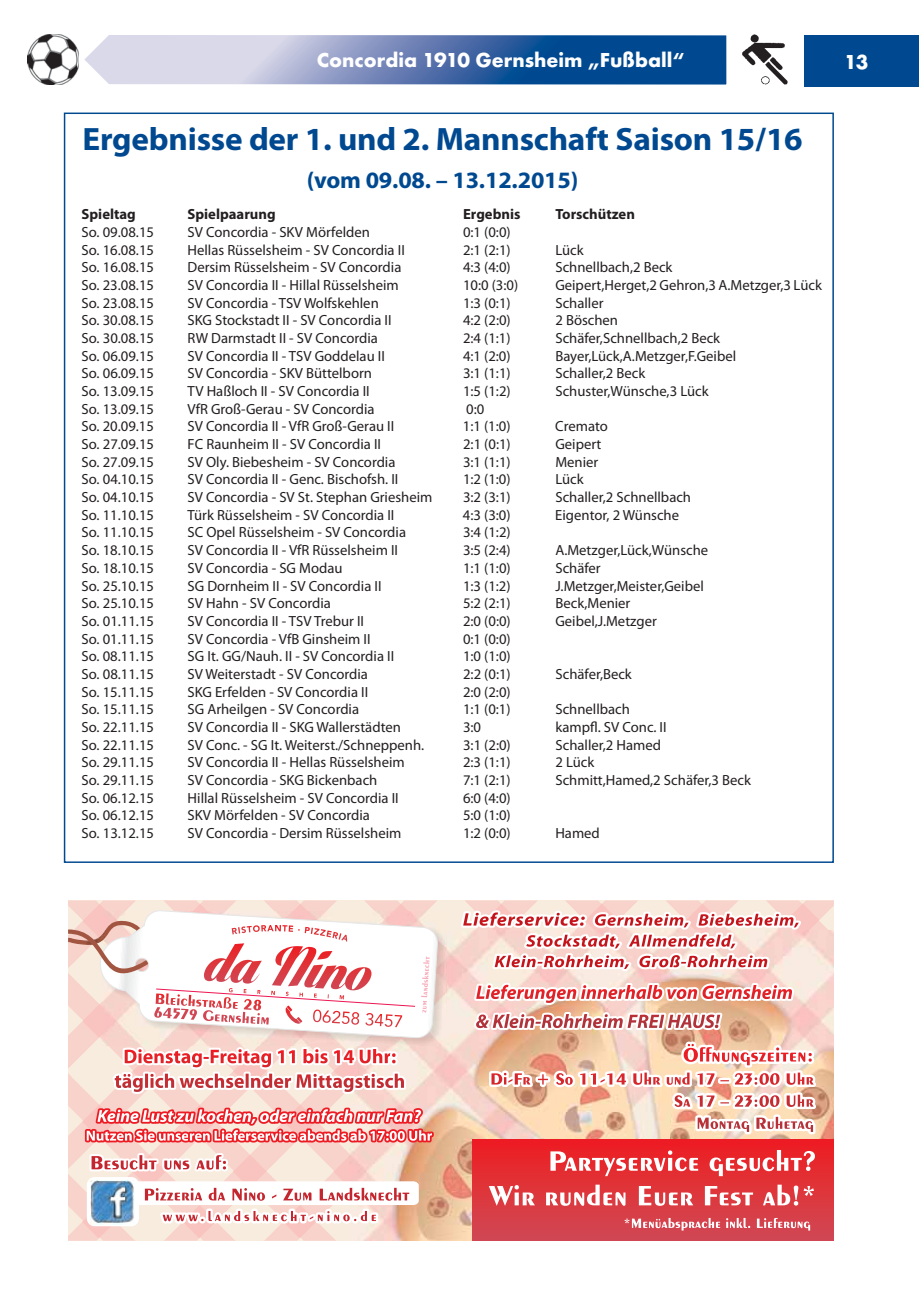
<style>
.page{position:relative;width:919px;height:1289px;background:#fff}
.page>*{position:absolute;margin:0;border:0;box-sizing:border-box;transform-origin:0 0}
.t1{font:700 32.4px "Myriad Pro";letter-spacing:-.005em;color:#004990}
.t2{font:700 23.55px "Myriad Pro";letter-spacing:-.005em;color:#004990}
.t3{font:700 21px "Futura T";color:#fff}
.t4{font:14.7px "Myriad Pro";color:#231f20}
.t5{font:700 14.7px "Myriad Pro";color:#231f20}
</style>
<div class="page">
<img style="left:28px;top:34px;width:51px;height:51px">
<svg style="left:84px;top:35px;width:642px;height:50px;background:#6e8ebb"></svg>
<img style="left:742px;top:34px;width:46px;height:51px">
<div style="left:804px;top:36px;width:114px;height:51px;background:#004990"></div>
<img style="left:439px;top:930px;width:394px;height:310px">
<div style="left:473px;top:1139px;width:360px;height:101px;background:linear-gradient(to bottom,#ee1d21,#d04a55)"></div>
<svg style="left:488px;top:1149px;width:326px;height:56px"></svg>
<svg style="left:624px;top:1217px;width:186px;height:13px;background:#df737b"></svg>
<img style="left:439px;top:911px;width:7px;height:134px">
<svg style="left:68px;top:900px;width:371px;height:341px"></svg>
<svg style="left:457px;top:907px;width:365px;height:235px;background:#efc0b2"></svg>
<h3 class="t3" style="left:317px;top:52px;width:369px">Concordia 1910 Gernsheim „Fußball“</h3>
<h3 class="t3" style="left:844px;top:54px;width:26px">13</h3>
<h1 class="t1" style="left:83px;top:127px;width:721px">Ergebnisse der 1. und 2. Mannschaft Saison 15/16</h1>
<h2 class="t2" style="left:307px;top:171px;width:273px">(vom 09.08. – 13.12.2015)</h2>
<p class="t5" style="left:82px;top:209px;width:56px">Spieltag</p>
<p class="t5" style="left:187px;top:209px;width:90px">Spielpaarung</p>
<p class="t5" style="left:463px;top:209px;width:59px">Ergebnis</p>
<p class="t5" style="left:555px;top:209px;width:81px">Torschützen</p>
<p class="t4" style="left:82px;top:226px;width:74px">So. 09.08.15</p>
<p class="t4" style="left:187px;top:226px;width:184px">SV Concordia - SKV Mörfelden</p>
<p class="t4" style="left:463px;top:226px;width:49px">0:1 (0:0)</p>
<p class="t4" style="left:82px;top:244px;width:74px">So. 16.08.15</p>
<p class="t4" style="left:187px;top:244px;width:219px">Hellas Rüsselsheim - SV Concordia II</p>
<p class="t4" style="left:463px;top:244px;width:49px">2:1 (2:1)</p>
<p class="t4" style="left:555px;top:244px;width:30px">Lück</p>
<p class="t4" style="left:82px;top:262px;width:74px">So. 16.08.15</p>
<p class="t4" style="left:187px;top:262px;width:215px">Dersim Rüsselsheim - SV Concordia</p>
<p class="t4" style="left:463px;top:262px;width:49px">4:3 (4:0)</p>
<p class="t4" style="left:555px;top:262px;width:119px">Schnellbach,2 Beck</p>
<p class="t4" style="left:82px;top:279px;width:74px">So. 23.08.15</p>
<p class="t4" style="left:187px;top:279px;width:213px">SV Concordia II - Hillal Rüsselsheim</p>
<p class="t4" style="left:463px;top:279px;width:57px">10:0 (3:0)</p>
<p class="t4" style="left:555px;top:279px;width:268px">Geipert,Herget,2 Gehron,3 A.Metzger,3 Lück</p>
<p class="t4" style="left:82px;top:297px;width:74px">So. 23.08.15</p>
<p class="t4" style="left:187px;top:297px;width:193px">SV Concordia - TSV Wolfskehlen</p>
<p class="t4" style="left:463px;top:297px;width:49px">1:3 (0:1)</p>
<p class="t4" style="left:555px;top:297px;width:50px">Schaller</p>
<p class="t4" style="left:82px;top:315px;width:74px">So. 30.08.15</p>
<p class="t4" style="left:187px;top:315px;width:205px">SKG Stockstadt II - SV Concordia II</p>
<p class="t4" style="left:463px;top:315px;width:49px">4:2 (2:0)</p>
<p class="t4" style="left:555px;top:315px;width:64px">2 Böschen</p>
<p class="t4" style="left:82px;top:332px;width:74px">So. 30.08.15</p>
<p class="t4" style="left:187px;top:332px;width:192px">RW Darmstadt II - SV Concordia</p>
<p class="t4" style="left:463px;top:332px;width:49px">2:4 (1:1)</p>
<p class="t4" style="left:555px;top:332px;width:166px">Schäfer,Schnellbach,2 Beck</p>
<p class="t4" style="left:82px;top:350px;width:74px">So. 06.09.15</p>
<p class="t4" style="left:187px;top:350px;width:199px">SV Concordia II - TSV Goddelau II</p>
<p class="t4" style="left:463px;top:350px;width:49px">4:1 (2:0)</p>
<p class="t4" style="left:555px;top:350px;width:182px">Bayer,Lück,A.Metzger,F.Geibel</p>
<p class="t4" style="left:82px;top:368px;width:74px">So. 06.09.15</p>
<p class="t4" style="left:187px;top:368px;width:186px">SV Concordia - SKV Büttelborn</p>
<p class="t4" style="left:463px;top:368px;width:49px">3:1 (1:1)</p>
<p class="t4" style="left:555px;top:368px;width:91px">Schaller,2 Beck</p>
<p class="t4" style="left:82px;top:385px;width:74px">So. 13.09.15</p>
<p class="t4" style="left:187px;top:385px;width:184px">TV Haßloch II - SV Concordia II</p>
<p class="t4" style="left:463px;top:385px;width:49px">1:5 (1:2)</p>
<p class="t4" style="left:555px;top:385px;width:155px">Schuster,Wünsche,3 Lück</p>
<p class="t4" style="left:82px;top:403px;width:74px">So. 13.09.15</p>
<p class="t4" style="left:187px;top:403px;width:188px">VfR Groß-Gerau - SV Concordia</p>
<p class="t4" style="left:466px;top:403px;width:20px">0:0</p>
<p class="t4" style="left:82px;top:421px;width:74px">So. 20.09.15</p>
<p class="t4" style="left:187px;top:421px;width:208px">SV Concordia II - VfR Groß-Gerau II</p>
<p class="t4" style="left:463px;top:421px;width:49px">1:1 (1:0)</p>
<p class="t4" style="left:555px;top:421px;width:54px">Cremato</p>
<p class="t4" style="left:82px;top:438px;width:74px">So. 27.09.15</p>
<p class="t4" style="left:187px;top:438px;width:195px">FC Raunheim II - SV Concordia II</p>
<p class="t4" style="left:463px;top:438px;width:49px">2:1 (0:1)</p>
<p class="t4" style="left:555px;top:438px;width:47px">Geipert</p>
<p class="t4" style="left:82px;top:456px;width:74px">So. 27.09.15</p>
<p class="t4" style="left:187px;top:456px;width:209px">SV Oly. Biebesheim - SV Concordia</p>
<p class="t4" style="left:463px;top:456px;width:49px">3:1 (1:1)</p>
<p class="t4" style="left:555px;top:456px;width:44px">Menier</p>
<p class="t4" style="left:82px;top:474px;width:74px">So. 04.10.15</p>
<p class="t4" style="left:187px;top:474px;width:212px">SV Concordia II - Genc. Bischofsh. II</p>
<p class="t4" style="left:463px;top:474px;width:49px">1:2 (1:0)</p>
<p class="t4" style="left:555px;top:474px;width:30px">Lück</p>
<p class="t4" style="left:82px;top:491px;width:74px">So. 04.10.15</p>
<p class="t4" style="left:187px;top:491px;width:246px">SV Concordia - SV St. Stephan Griesheim</p>
<p class="t4" style="left:463px;top:491px;width:49px">3:2 (3:1)</p>
<p class="t4" style="left:555px;top:491px;width:137px">Schaller,2 Schnellbach</p>
<p class="t4" style="left:82px;top:509px;width:74px">So. 11.10.15</p>
<p class="t4" style="left:187px;top:509px;width:208px">Türk Rüsselsheim - SV Concordia II</p>
<p class="t4" style="left:463px;top:509px;width:49px">4:3 (3:0)</p>
<p class="t4" style="left:555px;top:509px;width:125px">Eigentor, 2 Wünsche</p>
<p class="t4" style="left:82px;top:527px;width:74px">So. 11.10.15</p>
<p class="t4" style="left:187px;top:527px;width:220px">SC Opel Rüsselsheim - SV Concordia</p>
<p class="t4" style="left:463px;top:527px;width:49px">3:4 (1:2)</p>
<p class="t4" style="left:82px;top:544px;width:74px">So. 18.10.15</p>
<p class="t4" style="left:187px;top:544px;width:212px">SV Concordia II - VfR Rüsselsheim II</p>
<p class="t4" style="left:463px;top:544px;width:49px">3:5 (2:4)</p>
<p class="t4" style="left:555px;top:544px;width:154px">A.Metzger,Lück,Wünsche</p>
<p class="t4" style="left:82px;top:562px;width:74px">So. 18.10.15</p>
<p class="t4" style="left:187px;top:562px;width:156px">SV Concordia - SG Modau</p>
<p class="t4" style="left:463px;top:562px;width:49px">1:1 (1:0)</p>
<p class="t4" style="left:555px;top:562px;width:47px">Schäfer</p>
<p class="t4" style="left:82px;top:580px;width:74px">So. 25.10.15</p>
<p class="t4" style="left:187px;top:580px;width:195px">SG Dornheim II - SV Concordia II</p>
<p class="t4" style="left:463px;top:580px;width:49px">1:3 (1:2)</p>
<p class="t4" style="left:555px;top:580px;width:150px">J.Metzger,Meister,Geibel</p>
<p class="t4" style="left:82px;top:597px;width:74px">So. 25.10.15</p>
<p class="t4" style="left:187px;top:597px;width:145px">SV Hahn - SV Concordia</p>
<p class="t4" style="left:463px;top:597px;width:49px">5:2 (2:1)</p>
<p class="t4" style="left:555px;top:597px;width:76px">Beck,Menier</p>
<p class="t4" style="left:82px;top:615px;width:74px">So. 01.11.15</p>
<p class="t4" style="left:187px;top:615px;width:178px">SV Concordia II - TSV Trebur II</p>
<p class="t4" style="left:463px;top:615px;width:49px">2:0 (0:0)</p>
<p class="t4" style="left:555px;top:615px;width:103px">Geibel,J.Metzger</p>
<p class="t4" style="left:82px;top:633px;width:74px">So. 01.11.15</p>
<p class="t4" style="left:187px;top:633px;width:184px">SV Concordia - VfB Ginsheim II</p>
<p class="t4" style="left:463px;top:633px;width:49px">0:1 (0:0)</p>
<p class="t4" style="left:82px;top:650px;width:74px">So. 08.11.15</p>
<p class="t4" style="left:187px;top:650px;width:208px">SG It. GG/Nauh. II - SV Concordia II</p>
<p class="t4" style="left:463px;top:650px;width:49px">1:0 (1:0)</p>
<p class="t4" style="left:82px;top:668px;width:74px">So. 08.11.15</p>
<p class="t4" style="left:187px;top:668px;width:182px">SV Weiterstadt - SV Concordia</p>
<p class="t4" style="left:463px;top:668px;width:49px">2:2 (0:1)</p>
<p class="t4" style="left:555px;top:668px;width:78px">Schäfer,Beck</p>
<p class="t4" style="left:82px;top:686px;width:74px">So. 15.11.15</p>
<p class="t4" style="left:187px;top:686px;width:182px">SKG Erfelden - SV Concordia II</p>
<p class="t4" style="left:463px;top:686px;width:49px">2:0 (2:0)</p>
<p class="t4" style="left:82px;top:703px;width:74px">So. 15.11.15</p>
<p class="t4" style="left:187px;top:703px;width:173px">SG Arheilgen - SV Concordia</p>
<p class="t4" style="left:463px;top:703px;width:49px">1:1 (0:1)</p>
<p class="t4" style="left:555px;top:703px;width:76px">Schnellbach</p>
<p class="t4" style="left:82px;top:721px;width:74px">So. 22.11.15</p>
<p class="t4" style="left:187px;top:721px;width:215px">SV Concordia II - SKG Wallerstädten</p>
<p class="t4" style="left:463px;top:721px;width:20px">3:0</p>
<p class="t4" style="left:555px;top:721px;width:113px">kampfl. SV Conc. II</p>
<p class="t4" style="left:82px;top:739px;width:74px">So. 22.11.15</p>
<p class="t4" style="left:187px;top:739px;width:238px">SV Conc. - SG It. Weiterst./Schneppenh.</p>
<p class="t4" style="left:463px;top:739px;width:49px">3:1 (2:0)</p>
<p class="t4" style="left:555px;top:739px;width:107px">Schaller,2 Hamed</p>
<p class="t4" style="left:82px;top:756px;width:74px">So. 29.11.15</p>
<p class="t4" style="left:187px;top:756px;width:219px">SV Concordia II - Hellas Rüsselsheim</p>
<p class="t4" style="left:463px;top:756px;width:49px">2:3 (1:1)</p>
<p class="t4" style="left:555px;top:756px;width:40px">2 Lück</p>
<p class="t4" style="left:82px;top:774px;width:74px">So. 29.11.15</p>
<p class="t4" style="left:187px;top:774px;width:191px">SV Concordia - SKG Bickenbach</p>
<p class="t4" style="left:463px;top:774px;width:49px">7:1 (2:1)</p>
<p class="t4" style="left:555px;top:774px;width:197px">Schmitt,Hamed,2 Schäfer,3 Beck</p>
<p class="t4" style="left:82px;top:792px;width:74px">So. 06.12.15</p>
<p class="t4" style="left:187px;top:792px;width:213px">Hillal Rüsselsheim - SV Concordia II</p>
<p class="t4" style="left:463px;top:792px;width:49px">6:0 (4:0)</p>
<p class="t4" style="left:82px;top:809px;width:74px">So. 06.12.15</p>
<p class="t4" style="left:187px;top:809px;width:184px">SKV Mörfelden - SV Concordia</p>
<p class="t4" style="left:463px;top:809px;width:49px">5:0 (1:0)</p>
<p class="t4" style="left:82px;top:827px;width:74px">So. 13.12.15</p>
<p class="t4" style="left:187px;top:827px;width:215px">SV Concordia - Dersim Rüsselsheim</p>
<p class="t4" style="left:463px;top:827px;width:49px">1:2 (0:0)</p>
<p class="t4" style="left:555px;top:827px;width:46px">Hamed</p>
</div>
